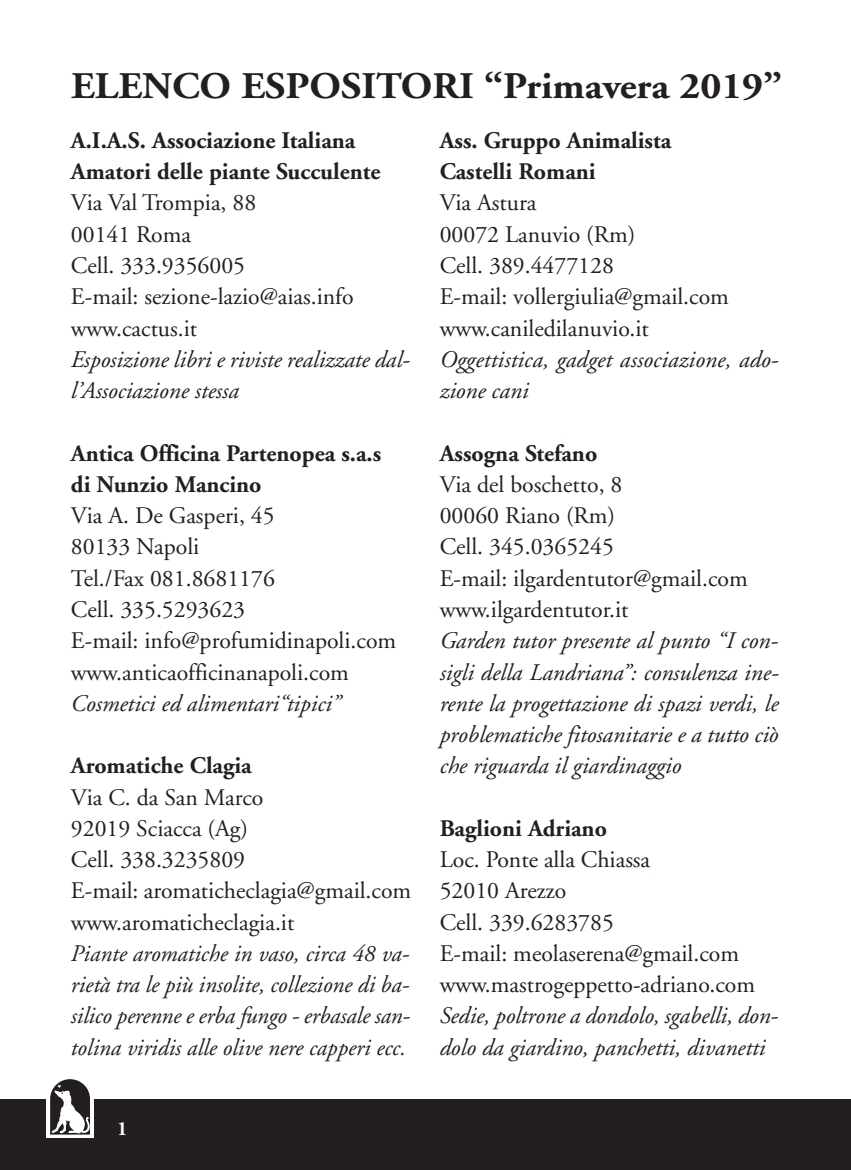
<style>
.page{position:relative;width:851px;height:1170px;background:#fff}
.page>*{position:absolute;margin:0;border:0;box-sizing:border-box;transform-origin:0 0}
.t1{font:700 37.5px "Adobe Garamond";color:#231f20;scale:1.07 1}
.t2{font:23.75px/31.2px "Adobe Garamond";color:#231f20}
.t3{font:italic 23.75px/31.2px "Adobe Garamond";color:#231f20}
.t4{font:700 23.75px/31.2px "Adobe Garamond";color:#231f20}
.t5{font:700 20px "Adobe Garamond";color:#fff}
</style>
<div class="page">
<div style="left:0;top:1098px;width:850px;height:71px;background:#231f20"></div>
<div style="left:46px;top:1075px;width:48px;height:62px;background:#fff"></div>
<svg style="left:50px;top:1079px;width:40px;height:55px"></svg>
<h1 class="t1" style="left:71px;top:71px;width:666px">ELENCO ESPOSITORI “Primavera 2019”</h1>
<p class="t4" style="left:71px;top:127px;width:311px">A.I.A.S. Associazione Italiana<br>Amatori delle piante Succulente</p>
<p class="t2" style="left:71px;top:189px;width:284px">Via Val Trompia, 88<br>00141 Roma<br>Cell. 333.9356005<br>E-mail: sezione-lazio@aias.info www.cactus.it</p>
<p class="t3" style="left:71px;top:346px;width:339px">Esposizione libri e riviste realizzate dal&shy;l’Associazione stessa</p>
<p class="t4" style="left:71px;top:439px;width:312px">Antica Officina Partenopea s.a.s di Nunzio Mancino</p>
<p class="t2" style="left:71px;top:502px;width:327px">Via A. De Gasperi, 45<br>80133 Napoli<br>Tel./Fax 081.8681176<br>Cell. 335.5293623<br>E-mail: info@profumidinapoli.com www.anticaofficinanapoli.com</p>
<p class="t3" style="left:71px;top:689px;width:271px">Cosmetici ed alimentari“tipici”</p>
<p class="t4" style="left:71px;top:752px;width:182px">Aromatiche Clagia</p>
<p class="t2" style="left:71px;top:783px;width:342px">Via C. da San Marco<br>92019 Sciacca (Ag)<br>Cell. 338.3235809<br>E-mail: aromaticheclagia@gmail.com www.aromaticheclagia.it</p>
<p class="t3" style="left:71px;top:939px;width:339px;text-align:justify">Piante aromatiche in vaso, circa 48 va&shy;rietà tra le più insolite, collezione di ba&shy;silico perenne e erba fungo - erbasale san&shy;tolina viridis alle olive nere capperi ecc.</p>
<p class="t5" style="left:117px;top:1120px;width:12px">1</p>
<p class="t4" style="left:439px;top:127px;width:233px">Ass. Gruppo Animalista<br>Castelli Romani</p>
<p class="t2" style="left:439px;top:189px;width:291px">Via Astura<br>00072 Lanuvio (Rm)<br>Cell. 389.4477128<br>E-mail: vollergiulia@gmail.com www.caniledilanuvio.it</p>
<p class="t3" style="left:439px;top:346px;width:339px">Oggettistica, gadget associazione, ado&shy;zione cani</p>
<p class="t4" style="left:439px;top:439px;width:159px">Assogna Stefano</p>
<p class="t2" style="left:439px;top:471px;width:309px">Via del boschetto, 8<br>00060 Riano (Rm)<br>Cell. 345.0365245<br>E-mail: ilgardentutor@gmail.com www.ilgardentutor.it</p>
<p class="t3" style="left:439px;top:627px;width:340px;text-align:justify">Garden tutor presente al punto “I con&shy;sigli della Landriana”: consulenza ine&shy;rente la progettazione di spazi verdi, le problematiche fitosanitarie e a tutto ciò che riguarda il giardinaggio</p>
<p class="t4" style="left:439px;top:814px;width:169px">Baglioni Adriano</p>
<p class="t2" style="left:439px;top:846px;width:317px">Loc. Ponte alla Chiassa<br>52010 Arezzo<br>Cell. 339.6283785<br>E-mail: meolaserena@gmail.com www.mastrogeppetto-adriano.com</p>
<p class="t3" style="left:439px;top:1002px;width:338px">Sedie, poltrone a dondolo, sgabelli, don&shy;dolo da giardino, panchetti, divanetti</p>
</div>
